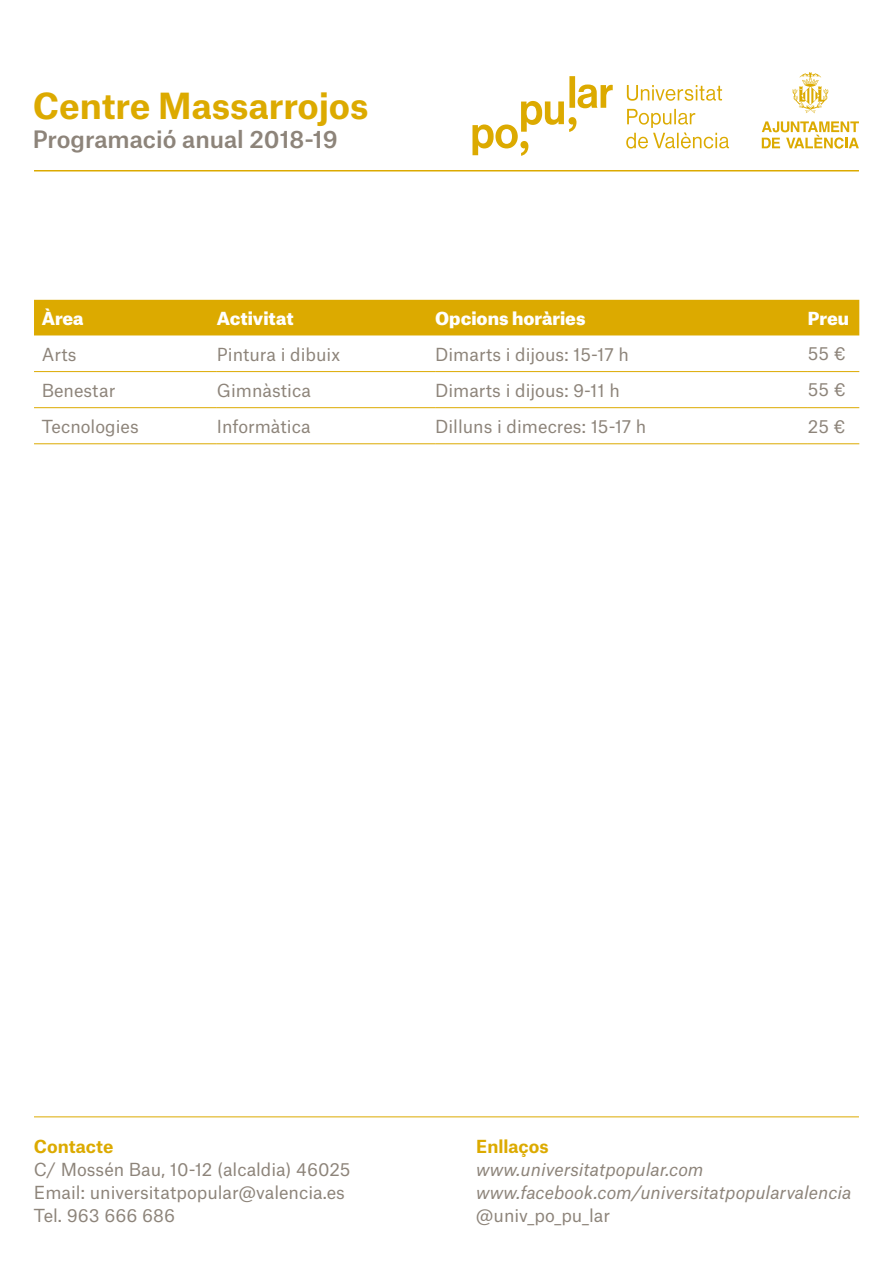
<style>
.page{position:relative;width:893px;height:1263px;background:#fff}
.page>*{position:absolute;margin:0;border:0;box-sizing:border-box;transform-origin:0 0}
.t1{font:700 34.5px "Atlas Grotesk";color:#dcaa00}
.t2{font:500 22.95px "Atlas Grotesk";color:#8d847a}
.t3{font:17.25px/23px "Atlas Grotesk";color:#8d847a}
.t4{font:italic 17.25px/23px "Atlas Grotesk";color:#8d847a}
.t5{font:900 17.25px "Atlas Grotesk";color:#fff}
.t6{font:700 17.25px "Atlas Grotesk";color:#dcaa00}
</style>
<div class="page">
<hr style="left:34px;top:170px;width:825px;height:1px;background:#dcaa00">
<svg style="left:626px;top:85px;width:103px;height:63px"></svg>
<svg style="left:472px;top:76px;width:141px;height:80px"></svg>
<svg style="left:762px;top:121px;width:97px;height:28px"></svg>
<svg style="left:792px;top:72px;width:36px;height:41px"></svg>
<hr style="left:34px;top:1116px;width:825px;height:1px;background:#dcaa00">
<div style="left:34px;top:300px;width:825px;height:35px;background:#dcaa00"></div>
<hr style="left:217px;top:371px;width:218px;height:1px;background:#dcaa00">
<hr style="left:435px;top:371px;width:373px;height:1px;background:#dcaa00">
<hr style="left:217px;top:407px;width:218px;height:1px;background:#dcaa00">
<hr style="left:435px;top:407px;width:373px;height:1px;background:#dcaa00">
<hr style="left:808px;top:407px;width:51px;height:1px;background:#dcaa00">
<hr style="left:34px;top:407px;width:183px;height:1px;background:#dcaa00">
<hr style="left:808px;top:371px;width:51px;height:1px;background:#dcaa00">
<hr style="left:217px;top:443px;width:218px;height:1px;background:#dcaa00">
<hr style="left:435px;top:443px;width:373px;height:1px;background:#dcaa00">
<hr style="left:808px;top:443px;width:51px;height:1px;background:#dcaa00">
<hr style="left:34px;top:371px;width:183px;height:1px;background:#dcaa00">
<hr style="left:34px;top:443px;width:183px;height:1px;background:#dcaa00">
<h1 class="t1" style="left:33px;top:77px;width:337px">Centre Massarrojos</h1>
<h2 class="t2" style="left:33px;top:121px;width:306px">Programació anual 2018-19</h2>
<p class="t5" style="left:42px;top:304px;width:43px">Àrea</p>
<p class="t5" style="left:217px;top:304px;width:78px">Activitat</p>
<p class="t5" style="left:435px;top:304px;width:152px">Opcions horàries</p>
<p class="t5" style="left:808px;top:304px;width:43px">Preu</p>
<p class="t3" style="left:42px;top:341px;width:36px">Arts</p>
<p class="t3" style="left:217px;top:341px;width:125px">Pintura i dibuix</p>
<p class="t3" style="left:435px;top:341px;width:195px">Dimarts i dijous: 15-17 h</p>
<p class="t3" style="left:808px;top:340px;width:39px">55 €</p>
<p class="t3" style="left:42px;top:377px;width:75px">Benestar</p>
<p class="t3" style="left:217px;top:377px;width:96px">Gimnàstica</p>
<p class="t3" style="left:435px;top:377px;width:186px">Dimarts i dijous: 9-11 h</p>
<p class="t3" style="left:808px;top:377px;width:39px">55 €</p>
<p class="t3" style="left:42px;top:413px;width:98px">Tecnologies</p>
<p class="t3" style="left:217px;top:413px;width:95px">Informàtica</p>
<p class="t3" style="left:435px;top:413px;width:213px">Dilluns i dimecres: 15-17 h</p>
<p class="t3" style="left:808px;top:413px;width:39px">25 €</p>
<p class="t6" style="left:34px;top:1132px;width:81px">Contacte</p>
<p class="t3" style="left:34px;top:1156px;width:318px">C/ Mossén Bau, 10-12 (alcaldia) 46025<br>Email: universitatpopular@valencia.es<br>Tel. 963 666 686</p>
<p class="t6" style="left:476px;top:1132px;width:74px">Enllaços</p>
<p class="t4" style="left:476px;top:1156px;width:377px">www.universitatpopular.com www.facebook.com/universitatpopularvalencia</p>
<p class="t3" style="left:476px;top:1201px;width:135px">@univ_po_pu_lar</p>
</div>
